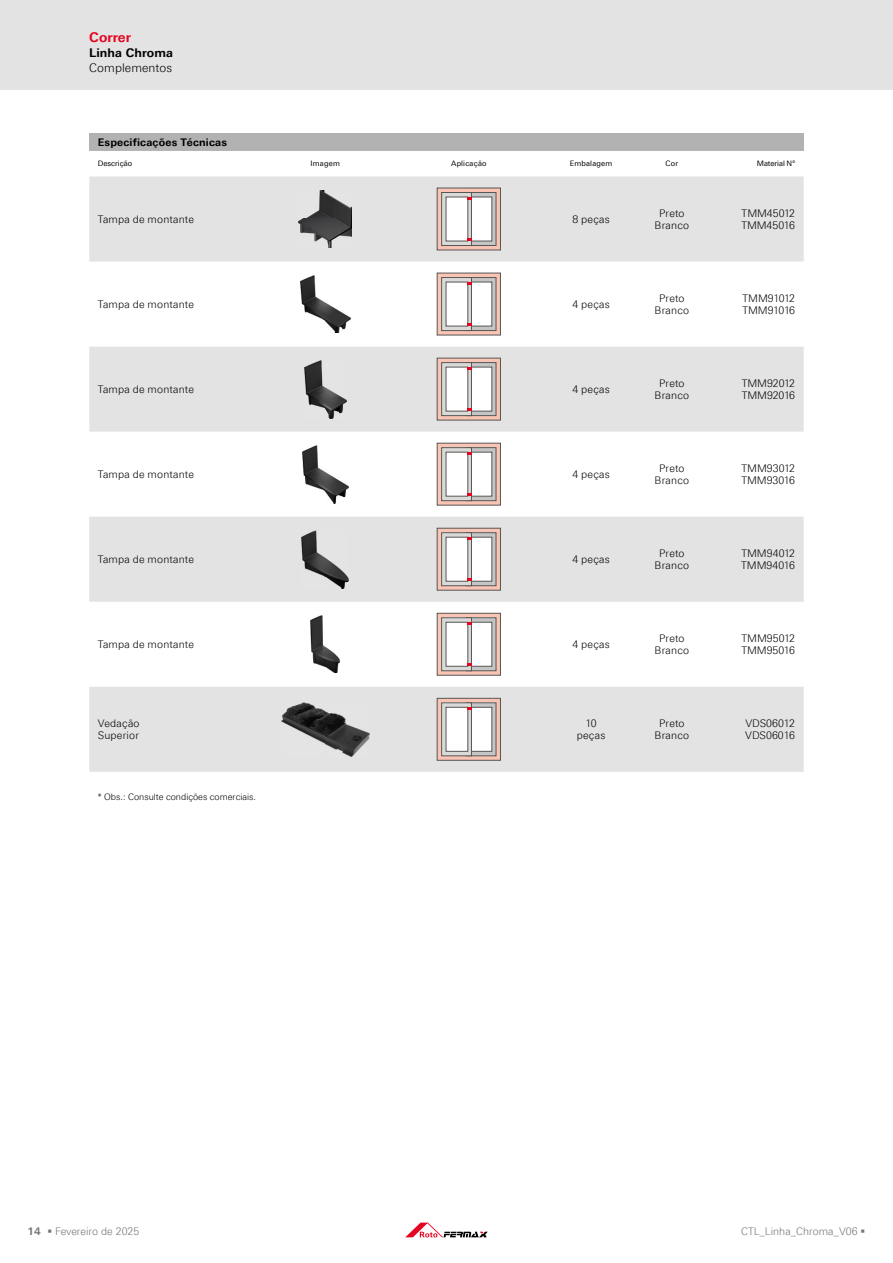
<style>
.page{position:relative;width:893px;height:1263px;background:#fff}
.page>*{position:absolute;margin:0;border:0;box-sizing:border-box;transform-origin:0 0}
.t1{font:700 13.5px "LT Univers Basic";letter-spacing:.005em;color:#e30521}
.t2{font:300 12px "LT Univers Basic";letter-spacing:.005em;color:#000}
.t3{font:700 12px "LT Univers Basic";letter-spacing:.005em;color:#000}
.t4{font:300 10.5px/12.6px "LT Univers Basic";letter-spacing:.01em;color:#000;text-align:center}
.t5{font:300 10.5px "LT Univers Basic";color:#747474}
.t6{font:700 10.5px "LT Univers Basic";letter-spacing:.02em;color:#000}
.t7{font:300 10.5px/12.6px "LT Univers Basic";letter-spacing:-.01em;color:#000}
.t8{font:300 10.5px/12.6px "LT Univers Basic";letter-spacing:-.035em;color:#000}
.t9{font:300 10.5px/12.6px "LT Univers Basic";letter-spacing:-.015em;color:#000}
.t10{font:300 9px "LT Univers Basic";color:#000}
.t11{font:7.5px "LT Univers Basic";letter-spacing:.02em;color:#000}
.t12{font:7.5px "LT Univers Basic";color:#000}
.s1{font-weight:700}
</style>
<div class="page">
<div style="left:0;top:0;width:893px;height:89px;background:#e3e3e3"></div>
<svg style="left:405px;top:1222px;width:83px;height:15px"></svg>
<div style="left:89px;top:134px;width:715px;height:17px;background:#b2b2b2"></div>
<svg style="left:89px;top:176px;width:715px;height:596px;fill:#e3e3e3"></svg>
<img style="left:299px;top:190px;width:53px;height:58px">
<svg style="left:437px;top:188px;width:63px;height:62px"></svg>
<svg style="left:471px;top:192px;width:25px;height:54px"></svg>
<div style="left:470px;top:197px;width:22px;height:44px;background:#fff;border:1px solid #565655"></div>
<svg style="left:442px;top:192px;width:29px;height:54px"></svg>
<div style="left:446px;top:197px;width:22px;height:44px;background:#fff;border:1px solid #565655"></div>
<svg style="left:468px;top:238px;width:4px;height:3px"></svg>
<svg style="left:467px;top:197px;width:5px;height:3px"></svg>
<img style="left:300px;top:275px;width:50px;height:58px">
<svg style="left:437px;top:273px;width:63px;height:62px"></svg>
<svg style="left:471px;top:277px;width:25px;height:54px"></svg>
<div style="left:470px;top:282px;width:22px;height:44px;background:#fff;border:1px solid #565655"></div>
<svg style="left:442px;top:277px;width:29px;height:54px"></svg>
<div style="left:446px;top:282px;width:22px;height:44px;background:#fff;border:1px solid #565655"></div>
<svg style="left:468px;top:323px;width:4px;height:3px"></svg>
<svg style="left:467px;top:282px;width:5px;height:3px"></svg>
<img style="left:304px;top:360px;width:42px;height:58px">
<svg style="left:437px;top:358px;width:63px;height:62px"></svg>
<svg style="left:466px;top:362px;width:30px;height:54px"></svg>
<div style="left:470px;top:367px;width:22px;height:44px;background:#fff;border:1px solid #565655"></div>
<svg style="left:442px;top:363px;width:29px;height:53px"></svg>
<div style="left:446px;top:367px;width:22px;height:44px;background:#fff;border:1px solid #565655"></div>
<svg style="left:468px;top:408px;width:4px;height:3px"></svg>
<svg style="left:467px;top:367px;width:5px;height:3px"></svg>
<img style="left:302px;top:445px;width:46px;height:58px">
<svg style="left:437px;top:443px;width:63px;height:62px"></svg>
<svg style="left:471px;top:448px;width:25px;height:53px"></svg>
<div style="left:470px;top:452px;width:22px;height:44px;background:#fff;border:1px solid #565655"></div>
<svg style="left:442px;top:448px;width:29px;height:53px"></svg>
<div style="left:446px;top:452px;width:22px;height:44px;background:#fff;border:1px solid #565655"></div>
<svg style="left:468px;top:493px;width:4px;height:3px"></svg>
<svg style="left:467px;top:452px;width:5px;height:3px"></svg>
<img style="left:302px;top:530px;width:47px;height:58px">
<svg style="left:437px;top:528px;width:63px;height:62px"></svg>
<svg style="left:471px;top:533px;width:25px;height:53px"></svg>
<div style="left:470px;top:537px;width:22px;height:44px;background:#fff;border:1px solid #565655"></div>
<svg style="left:442px;top:533px;width:29px;height:53px"></svg>
<div style="left:446px;top:537px;width:22px;height:44px;background:#fff;border:1px solid #565655"></div>
<svg style="left:468px;top:578px;width:4px;height:3px"></svg>
<svg style="left:467px;top:537px;width:5px;height:3px"></svg>
<img style="left:311px;top:615px;width:29px;height:58px">
<svg style="left:437px;top:613px;width:63px;height:62px"></svg>
<svg style="left:471px;top:618px;width:25px;height:53px"></svg>
<div style="left:470px;top:622px;width:22px;height:44px;background:#fff;border:1px solid #565655"></div>
<svg style="left:442px;top:618px;width:29px;height:53px"></svg>
<div style="left:446px;top:622px;width:22px;height:44px;background:#fff;border:1px solid #565655"></div>
<svg style="left:468px;top:663px;width:4px;height:3px"></svg>
<svg style="left:467px;top:622px;width:5px;height:3px"></svg>
<img style="left:281px;top:702px;width:88px;height:54px">
<svg style="left:437px;top:698px;width:63px;height:62px"></svg>
<svg style="left:471px;top:703px;width:25px;height:53px"></svg>
<div style="left:470px;top:707px;width:22px;height:44px;background:#fff;border:1px solid #565655"></div>
<svg style="left:442px;top:703px;width:29px;height:53px"></svg>
<div style="left:446px;top:707px;width:22px;height:44px;background:#fff;border:1px solid #565655"></div>
<svg style="left:467px;top:707px;width:5px;height:3px"></svg>
<p class="t1" style="left:89px;top:29px;width:43px">Correr</p>
<p class="t3" style="left:89px;top:46px;width:85px">Linha Chroma</p>
<p class="t2" style="left:89px;top:61px;width:84px">Complementos</p>
<p class="t6" style="left:98px;top:136px;width:131px">Especificações Técnicas</p>
<p class="t12" style="left:98px;top:159px;width:36px">Descrição</p>
<p class="t11" style="left:311px;top:159px;width:31px">Imagem</p>
<p class="t11" style="left:451px;top:159px;width:37px">Aplicação</p>
<p class="t11" style="left:570px;top:159px;width:44px">Embalagem</p>
<p class="t11" style="left:666px;top:159px;width:14px">Cor</p>
<p class="t12" style="left:757px;top:159px;width:40px">Material Nº</p>
<p class="t4" style="left:98px;top:213px;width:98px">Tampa de montante</p>
<p class="t4" style="left:572px;top:213px;width:39px">8 peças</p>
<p class="t4" style="left:655px;top:206px;width:36px">Preto<br>Branco</p>
<p class="t7" style="left:741px;top:206px;width:55px">TMM45012<br>TMM45016</p>
<p class="t4" style="left:98px;top:298px;width:98px">Tampa de montante</p>
<p class="t4" style="left:572px;top:298px;width:39px">4 peças</p>
<p class="t4" style="left:655px;top:291px;width:36px">Preto<br>Branco</p>
<p class="t8" style="left:742px;top:291px;width:54px">TMM91012<br>TMM91016</p>
<p class="t4" style="left:98px;top:383px;width:98px">Tampa de montante</p>
<p class="t4" style="left:572px;top:383px;width:39px">4 peças</p>
<p class="t4" style="left:655px;top:376px;width:36px">Preto<br>Branco</p>
<p class="t9" style="left:742px;top:376px;width:55px">TMM92012<br>TMM92016</p>
<p class="t4" style="left:98px;top:468px;width:98px">Tampa de montante</p>
<p class="t4" style="left:572px;top:468px;width:39px">4 peças</p>
<p class="t4" style="left:655px;top:461px;width:36px">Preto<br>Branco</p>
<p class="t4" style="left:741px;top:461px;width:55px;text-align:left">TMM93012<br>TMM93016</p>
<p class="t4" style="left:98px;top:553px;width:98px">Tampa de montante</p>
<p class="t4" style="left:572px;top:553px;width:39px">4 peças</p>
<p class="t4" style="left:655px;top:547px;width:36px">Preto<br>Branco</p>
<p class="t4" style="left:741px;top:547px;width:55px;text-align:left">TMM94012<br>TMM94016</p>
<p class="t4" style="left:98px;top:638px;width:98px">Tampa de montante</p>
<p class="t4" style="left:572px;top:638px;width:39px">4 peças</p>
<p class="t4" style="left:655px;top:632px;width:36px">Preto<br>Branco</p>
<p class="t4" style="left:741px;top:632px;width:55px;text-align:left">TMM95012<br>TMM95016</p>
<p class="t4" style="left:98px;top:717px;width:43px;text-align:left">Vedação<br>Superior</p>
<p class="t4" style="left:577px;top:717px;width:30px">10 peças</p>
<p class="t4" style="left:655px;top:717px;width:36px">Preto<br>Branco</p>
<p class="t4" style="left:745px;top:717px;width:51px;text-align:left">VDS06012<br>VDS06016</p>
<p class="t10" style="left:98px;top:791px;width:160px">* Obs.: Consulte condições comerciais.</p>
<p class="t5" style="left:28px;top:1225px;width:113px"><span class="s1">14</span> ▪ Fevereiro de 2025</p>
<p class="t5" style="left:741px;top:1225px;width:126px">CTL_Linha_Chroma_V06 ▪</p>
</div>
